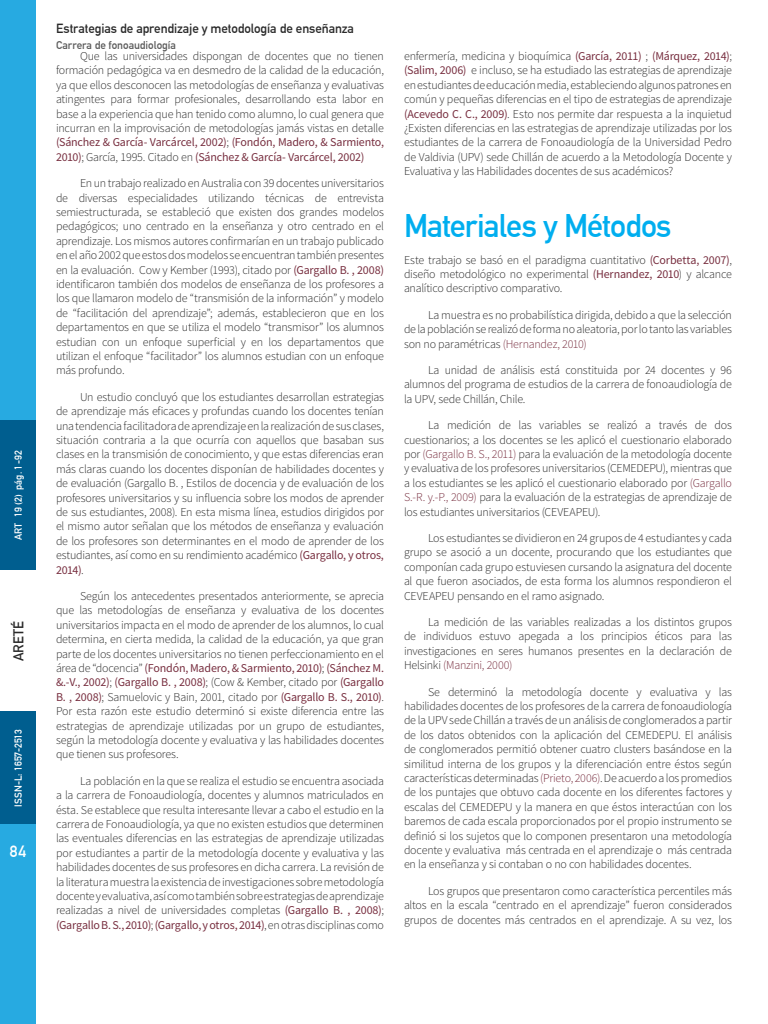
<style>
.page{position:relative;width:768px;height:1024px;background:#fff}
.page>*{position:absolute;margin:0;border:0;box-sizing:border-box;transform-origin:0 0}
.t1{font:700 32px "DIN Alternate";letter-spacing:-.03em;color:#00aeef}
.t2{font:700 16px "DIN Alternate";color:#fff}
.t3{font:700 14px "DIN Alternate";letter-spacing:.01em;color:#2a2a2a}
.t4{font:700 13px "DIN Alternate";letter-spacing:-.01em;color:#2a2a2a}
.t5{font:300 12px/14.4px "Source Sans Pro";letter-spacing:-.015em;color:#2a2a2a;text-align:justify}
.t6{font:700 11.1px "DIN Alternate";color:#5a5a5a}
.t7{font:700 10px "DIN Alternate";letter-spacing:.005em;color:#fff}
.s1{font-weight:400;color:#782f40}
.s2{color:#782f40}
</style>
<div class="page">
<div style="left:0;top:712px;width:36px;height:312px;background:#27aae1"></div>
<div style="left:0;top:0;width:36px;height:570px;background:#27aae1"></div>
<div style="left:0;top:712px;width:36px;height:112px;background:#005e8f"></div>
<div style="left:0;top:420px;width:36px;height:150px;background:#005e8f"></div>
<p class="t7" style="left:11px;top:540px;width:92px;rotate:-90deg">ART 19 (2) pág. 1-92</p>
<p class="t3" style="left:8px;top:661px;width:42px;rotate:-90deg">ARETÉ</p>
<p class="t7" style="left:11px;top:807px;width:79px;rotate:-90deg">ISSN-L: 1657-2513</p>
<h2 class="t2" style="left:10px;top:839px;width:18px">84</h2>
<p class="t4" style="left:56px;top:19px;width:300px">Estrategias de aprendizaje y metodología de enseñanza</p>
<p class="t6" style="left:56px;top:36px;width:121px">Carrera de fonoaudiología</p>
<p class="t5" style="left:56px;top:49px;width:330px;text-indent:24px">Que las universidades dispongan de docentes que no tienen formación pedagógica va en desmedro de la calidad de la educación, ya que ellos desconocen las metodologías de enseñanza y evaluativas atingentes para formar profesionales, desarrollando esta labor en base a la experiencia que han tenido como alumno, lo cual genera que incurran en la improvisación de metodologías jamás vistas en detalle <span class="s1">(Sánchez &amp; García- Varcárcel, 2002)</span>; <span class="s1">(Fondón, Madero, &amp; Sarmiento, 2010)</span>; García, 1995. Citado en <span class="s1">(Sánchez &amp; García- Varcárcel, 2002)</span></p>
<p class="t5" style="left:56px;top:176px;width:330px;text-indent:24px">En un trabajo realizado en Australia con 39 docentes universitarios de diversas especialidades utilizando técnicas de entrevista semiestructurada, se estableció que existen dos grandes modelos pedagógicos; uno centrado en la enseñanza y otro centrado en el aprendizaje. Los mismos autores confirmarían en un trabajo publicado en el año 2002 que estos dos modelos se encuentran también presentes en la evaluación. Cow y Kember (1993), citado por <span class="s1">(Gargallo B. , 2008) </span>identificaron también dos modelos de enseñanza de los profesores a los que llamaron modelo de “transmisión de la información” y modelo de “facilitación del aprendizaje”; además, establecieron que en los departamentos en que se utiliza el modelo “transmisor” los alumnos estudian con un enfoque superficial y en los departamentos que utilizan el enfoque “facilitador” los alumnos estudian con un enfoque más profundo.</p>
<p class="t5" style="left:56px;top:390px;width:330px;text-indent:24px">Un estudio concluyó que los estudiantes desarrollan estrategias de aprendizaje más eficaces y profundas cuando los docentes tenían una tendencia facilitadora de aprendizaje en la realización de sus clases, situación contraria a la que ocurría con aquellos que basaban sus clases en la transmisión de conocimiento, y que estas diferencias eran más claras cuando los docentes disponían de habilidades docentes y de evaluación (Gargallo B. , Estilos de docencia y de evaluación de los profesores universitarios y su influencia sobre los modos de aprender de sus estudiantes, 2008). En esta misma línea, estudios dirigidos por el mismo autor señalan que los métodos de enseñanza y evaluación de los profesores son determinantes en el modo de aprender de los estudiantes, así como en su rendimiento académico <span class="s1">(Gargallo, y otros, 2014)</span>.</p>
<p class="t5" style="left:56px;top:589px;width:330px;text-indent:24px">Según los antecedentes presentados anteriormente, se aprecia que las metodologías de enseñanza y evaluativa de los docentes universitarios impacta en el modo de aprender de los alumnos, lo cual determina, en cierta medida, la calidad de la educación, ya que gran parte de los docentes universitarios no tienen perfeccionamiento en el área de “docencia” <span class="s1">(Fondón, Madero, &amp; Sarmiento, 2010)</span>; <span class="s1">(Sánchez M. &amp;.-V., 2002)</span>; <span class="s1">(Gargallo B. , 2008)</span>; (Cow &amp; Kember, citado por <span class="s1">(Gargallo B. , 2008)</span>; Samuelovic y Bain, 2001, citado por <span class="s1">(Gargallo B. S., 2010)</span>.<br>Por esta razón este estudio determinó si existe diferencia entre las estrategias de aprendizaje utilizadas por un grupo de estudiantes, según la metodología docente y evaluativa y las habilidades docentes que tienen sus profesores.</p>
<p class="t5" style="left:56px;top:774px;width:330px;text-indent:24px">La población en la que se realiza el estudio se encuentra asociada a la carrera de Fonoaudiología, docentes y alumnos matriculados en ésta. Se establece que resulta interesante llevar a cabo el estudio en la carrera de Fonoaudiología, ya que no existen estudios que determinen las eventuales diferencias en las estrategias de aprendizaje utilizadas por estudiantes a partir de la metodología docente y evaluativa y las habilidades docentes de sus profesores en dicha carrera. La revisión de la literatura muestra la existencia de investigaciones sobre metodología docente y evaluativa, así como también sobre estrategias de aprendizaje realizadas a nivel de universidades completas <span class="s1">(Gargallo B. , 2008)</span>; <span class="s1">(Gargallo B. S., 2010)</span>; <span class="s1">(Gargallo, y otros, 2014)</span>, en otras disciplinas como</p>
<p class="t5" style="left:404px;top:49px;width:330px">enfermería, medicina y bioquímica <span class="s1">(García, 2011)</span> ; <span class="s1">(Márquez, 2014)</span>; <span class="s1">(Salim, 2006)</span> e incluso, se ha estudiado las estrategias de aprendizaje en estudiantes de educación media, estableciendo algunos patrones en común y pequeñas diferencias en el tipo de estrategias de aprendizaje <span class="s1">(Acevedo C. C., 2009)</span>. Esto nos permite dar respuesta a la inquietud ¿Existen diferencias en las estrategias de aprendizaje utilizadas por los estudiantes de la carrera de Fonoaudiología de la Universidad Pedro de Valdivia (UPV) sede Chillán de acuerdo a la Metodología Docente y Evaluativa y las Habilidades docentes de sus académicos?</p>
<h1 class="t1" style="left:404px;top:202px;width:269px">Materiales y Métodos</h1>
<p class="t5" style="left:404px;top:252px;width:329px">Este trabajo se basó en el paradigma cuantitativo <span class="s1">(Corbetta, 2007)</span>, diseño metodológico no experimental <span class="s1">(Hernandez, 2010</span>) y alcance analítico descriptivo comparativo.</p>
<p class="t5" style="left:404px;top:308px;width:330px;text-indent:24px">La muestra es no probabilística dirigida, debido a que la selección de la población se realizó de forma no aleatoria, por lo tanto las variables son no paramétricas <span class="s2">(Hernandez, 2010)</span></p>
<p class="t5" style="left:404px;top:363px;width:330px;text-indent:24px">La unidad de análisis está constituida por 24 docentes y 96 alumnos del programa de estudios de la carrera de fonoaudiología de la UPV, sede Chillán, Chile.</p>
<p class="t5" style="left:404px;top:418px;width:330px;text-indent:24px">La medición de las variables se realizó a través de dos cuestionarios; a los docentes se les aplicó el cuestionario elaborado por <span class="s2">(Gargallo B. S., 2011)</span> para la evaluación de la metodología docente y evaluativa de los profesores universitarios (CEMEDEPU), mientras que a los estudiantes se les aplicó el cuestionario elaborado por <span class="s2">(Gargallo S.-R. y.-P., 2009)</span> para la evaluación de la estrategias de aprendizaje de los estudiantes universitarios (CEVEAPEU).</p>
<p class="t5" style="left:404px;top:531px;width:330px;text-indent:24px">Los estudiantes se dividieron en 24 grupos de 4 estudiantes y cada grupo se asoció a un docente, procurando que los estudiantes que componían cada grupo estuviesen cursando la asignatura del docente al que fueron asociados, de esta forma los alumnos respondieron el CEVEAPEU pensando en el ramo asignado.</p>
<p class="t5" style="left:404px;top:615px;width:330px;text-indent:24px">La medición de las variables realizadas a los distintos grupos de individuos estuvo apegada a los principios éticos para las investigaciones en seres humanos presentes en la declaración de Helsinki <span class="s2">(Manzini, 2000)</span></p>
<p class="t5" style="left:404px;top:684px;width:330px;text-indent:24px">Se determinó la metodología docente y evaluativa y las habilidades docentes de los profesores de la carrera de fonoaudiología de la UPV sede Chillán a través de un análisis de conglomerados a partir de los datos obtenidos con la aplicación del CEMEDEPU. El análisis de conglomerados permitió obtener cuatro clusters basándose en la similitud interna de los grupos y la diferenciación entre éstos según características determinadas <span class="s2">(Prieto, 2006)</span>. De acuerdo a los promedios de los puntajes que obtuvo cada docente en los diferentes factores y escalas del CEMEDEPU y la manera en que éstos interactúan con los baremos de cada escala proporcionados por el propio instrumento se definió si los sujetos que lo componen presentaron una metodología docente y evaluativa más centrada en el aprendizaje o más centrada en la enseñanza y si contaban o no con habilidades docentes.</p>
<p class="t5" style="left:404px;top:884px;width:330px;text-indent:24px">Los grupos que presentaron como característica percentiles más altos en la escala “centrado en el aprendizaje” fueron considerados grupos de docentes más centrados en el aprendizaje. A su vez, los</p>
</div>
